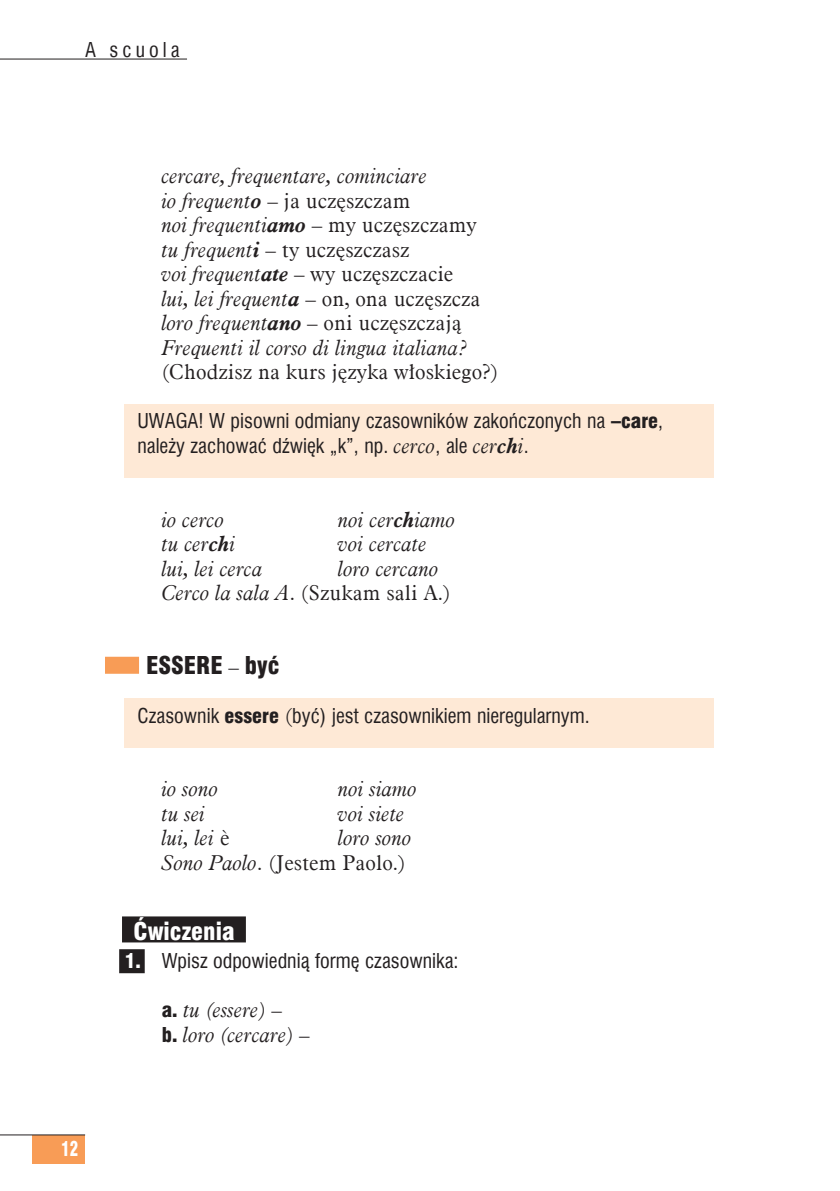
<style>
.page{position:relative;width:840px;height:1191px;background:#fff}
.page>*{position:absolute;margin:0;border:0;box-sizing:border-box;transform-origin:0 0}
.t1{font:24px "Swis 721 Blk Cn EU";color:#231f20}
.t2{font:24px "Swis 721 Blk Cn EU";color:#fff}
.t3{font:italic 21px/24.6px "Aldine 721 Lt EU";color:#231f20}
.t4{font:21px "Aldine 721 Lt EU";color:#231f20}
.t5{font:20px/24.6px "Swis 721 Cn EU";color:#231f20}
.t6{font:20px "Swis 721 Blk Cn EU";color:#fff;scale:.8 1}
.s1{font-family:"Aldine 721 EU";font-weight:700}
.s2{font-style:normal}
.s3{font-family:"Swis 721 Blk Cn EU"}
.s4{font-family:"Aldine 721 Lt EU";font-style:italic;font-size:21px}
.s5{font-family:"Aldine 721 EU";font-weight:700;font-style:italic;font-size:21px}
.s6{font-family:"Aldine 721 Lt EU";font-size:21px}
.s7{font-family:"Swis 721 Blk Cn EU";color:#fff}
.s8{font-family:"Swis 721 Blk Cn EU";font-style:normal;font-size:20px}
</style>
<div class="page">
<div style="left:32px;top:1134px;width:53px;height:29px;background:#f89c56"></div>
<hr style="left:0;top:1134px;width:85px;height:1px;background:#231f20">
<hr style="left:0;top:59px;width:187px;height:1px;background:#231f20">
<div style="left:105px;top:657px;width:34px;height:17px;background:#f89c56"></div>
<div style="left:122px;top:916px;width:124px;height:26px;background:#231f20"></div>
<div style="left:119px;top:949px;width:26px;height:24px;background:#231f20"></div>
<div style="left:124px;top:404px;width:589px;height:73px;background:#fee9d6"></div>
<div style="left:124px;top:698px;width:589px;height:49px;background:#fee9d6"></div>
<p class="t5" style="left:85px;top:37px;width:96px">A scuola</p>
<p class="t3" style="left:162px;top:164px;width:320px">cercare, frequentare, cominciare<br>io frequent<span class="s1">o</span> <span class="s2">– ja uczęszczam<br></span>noi frequenti<span class="s1">amo</span> <span class="s2">– my uczęszczamy </span>tu frequent<span class="s1">i</span> <span class="s2">– ty uczęszczasz<br></span>voi frequent<span class="s1">ate</span> <span class="s2">– wy uczęszczacie </span>lui, lei frequent<span class="s1">a</span> <span class="s2">– on, ona uczęszcza </span>loro frequent<span class="s1">ano</span> <span class="s2">– oni uczęszczają </span>Frequenti il corso di lingua italiana?</p>
<p class="t4" style="left:162px;top:359px;width:338px">(Chodzisz na kurs języka włoskiego?)</p>
<p class="t5" style="left:137px;top:409px;width:527px">UWAGA! W pisowni odmiany czasowników zakończonych na <span class="s3">–care</span>, należy zachować dźwięk „k”, np. <span class="s4">cerco</span>, ale <span class="s4">cer</span><span class="s5">ch</span><span class="s4">i</span>.</p>
<p class="t3" style="left:162px;top:507px;width:64px">io cerco</p>
<p class="t3" style="left:338px;top:507px;width:119px">noi cer<span class="s1">ch</span>iamo</p>
<p class="t3" style="left:162px;top:532px;width:75px">tu cer<span class="s1">ch</span>i</p>
<p class="t3" style="left:338px;top:532px;width:90px">voi cercate</p>
<p class="t3" style="left:162px;top:556px;width:102px">lui, lei cerca</p>
<p class="t3" style="left:162px;top:556px;width:290px;text-indent:176px">loro cercano<br>Cerco la sala A<span class="s2">. (Szukam sali A.)</span></p>
<p class="t1" style="left:146px;top:650px;width:135px">ESSERE <span class="s6">–</span> być</p>
<p class="t5" style="left:137px;top:703px;width:453px">Czasownik <span class="s3">essere</span> <span class="s6">(</span>być) jest czasownikiem nieregularnym.</p>
<p class="t3" style="left:162px;top:777px;width:58px">io sono</p>
<p class="t3" style="left:338px;top:777px;width:80px">noi siamo</p>
<p class="t3" style="left:162px;top:801px;width:45px">tu sei</p>
<p class="t3" style="left:338px;top:801px;width:68px">voi siete</p>
<p class="t3" style="left:162px;top:826px;width:69px">lui, lei <span class="s2">è</span></p>
<p class="t3" style="left:162px;top:826px;width:251px;text-align:right">loro sono<br>Sono Paolo<span class="s2">. (Jestem Paolo.)</span></p>
<p class="t6" style="left:61px;top:1136px;width:23px">12</p>
<p class="t2" style="left:133px;top:916px;width:103px">Ćwiczenia</p>
<p class="t5" style="left:125px;top:948px;width:335px"><span class="s7">1.</span> Wpisz odpowiednią formę czasownika:</p>
<p class="t3" style="left:162px;top:997px;width:149px"><span class="s8">a.</span> tu (essere) <span class="s2">–<br></span><span class="s8">b.</span> loro (cercare) <span class="s2">–</span></p>
</div>
